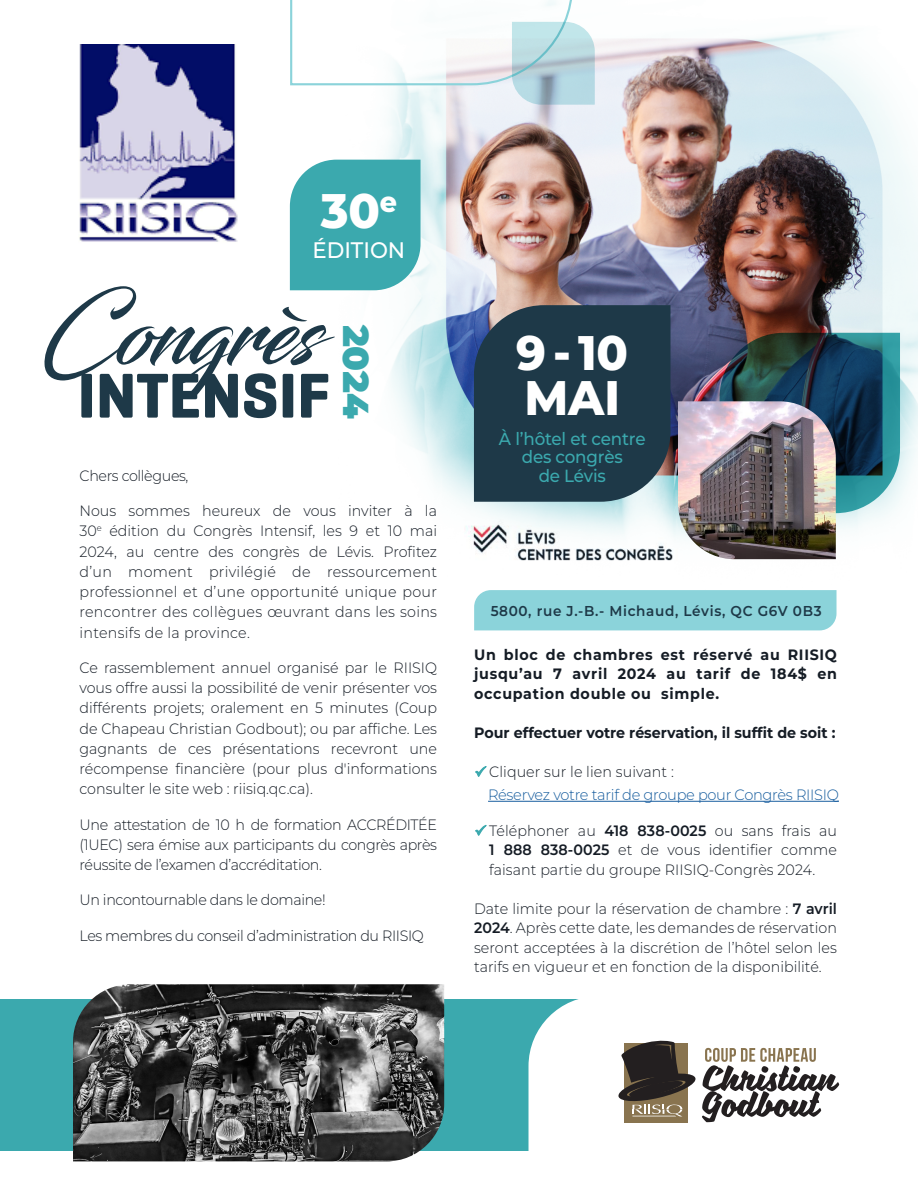
<style>
.page{position:relative;width:918px;height:1188px;background:#fff}
.page>*{position:absolute;margin:0;border:0;box-sizing:border-box;transform-origin:0 0}
.t1{font:700 64.35px "Geogrotesque TRIAL";color:#1e3948}
.t2{font:800 48.45px/44.5px "Montserrat";color:#fff;scale:.95 1}
.t3{font:900 36px "Montserrat";color:#3ba9ae}
.t4{font:500 22.5px "Montserrat";color:#fff;scale:.95 1}
.t5{font:500 17.55px/18.5px "Montserrat";letter-spacing:-.01em;color:#3ba9ae;text-align:center;scale:.95 1}
.t6{font:300 15px/20.2px "Montserrat";color:#151c25;text-align:justify;scale:.95 1}
.t7{font:700 15px/19.6px "Montserrat";letter-spacing:.045em;color:#151c25;text-align:justify;scale:.95 1}
.t8{font:300 15px "Montserrat";letter-spacing:-.025em;color:#151c25;scale:.95 1}
.t9{font:700 15px "Montserrat";color:#151c25;scale:.95 1}
.t10{font:300 15px "Montserrat";letter-spacing:-.02em;color:#175d9e}
.t11{font:600 14.25px "Montserrat";letter-spacing:.05em;color:#1e3948;scale:.95 1}
.s1{font-weight:600}
</style>
<div class="page">
<img style="left:339px;top:31px;width:579px;height:529px">
<div style="left:0;top:999px;width:700px;height:152px;background:#3ba9ae"></div>
<img style="left:79px;top:45px;width:157px;height:115px">
<div style="left:474px;top:305px;width:197px;height:197px;background:#1e3948"></div>
<svg style="left:720px;top:333px;width:180px;height:180px;background:#275463"></svg>
<svg style="left:290px;top:0;width:305px;height:105px"></svg>
<svg style="left:44px;top:160px;width:377px;height:237px"></svg>
<img style="left:465px;top:515px;width:215px;height:46px">
<img style="left:678px;top:401px;width:158px;height:158px">
<div style="left:474px;top:590px;width:363px;height:40px;background:#8bd3da"></div>
<svg style="left:529px;top:999px;width:310px;height:152px"></svg>
<img style="left:73px;top:984px;width:371px;height:177px">
<svg style="left:475px;top:766px;width:12px;height:11px"></svg>
<svg style="left:475px;top:825px;width:12px;height:11px"></svg>
<hr style="left:488px;top:801px;width:351px;height:1px;background:#175d9e">
<p class="t2" style="left:321px;top:186px;width:82px">30<sup>e</sup></p>
<p class="t4" style="left:312px;top:235px;width:99px">ÉDITION</p>
<p class="t1" style="left:78px;top:366px;width:254px">INTENSIF</p>
<p class="t3" style="left:383px;top:325px;width:95px;rotate:90deg">2024</p>
<p class="t8" style="left:79px;top:465px;width:116px">Chers collègues,</p>
<p class="t6" style="left:79px;top:500px;width:378px">Nous sommes heureux de vous inviter à la 30<sup>e</sup> édition du Congrès Intensif, les 9 et 10 mai 2024, au centre des congrès de Lévis. Profitez d’un moment privilégié de ressourcement professionnel et d’une opportunité unique pour rencontrer des collègues œuvrant dans les soins intensifs de la province.</p>
<p class="t6" style="left:79px;top:657px;width:378px">Ce rassemblement annuel organisé par le RIISIQ vous offre aussi la possibilité de venir présenter vos différents projets; oralement en 5 minutes (Coup de Chapeau Christian Godbout); ou par affiche. Les gagnants de ces présentations recevront une récompense financière (pour plus d'informations consulter le site web : riisiq.qc.ca).</p>
<p class="t6" style="left:79px;top:814px;width:378px">Une attestation de 10 h de formation ACCRÉDITÉE (1UEC) sera émise aux participants du congrès après réussite de l’examen d’accréditation.</p>
<p class="t8" style="left:79px;top:890px;width:261px">Un incontournable dans le domaine!</p>
<p class="t8" style="left:79px;top:925px;width:364px">Les membres du conseil d’administration du RIISIQ</p>
<p class="t2" style="left:516px;top:328px;width:119px">9-10<br>MAI</p>
<p class="t5" style="left:499px;top:429px;width:156px">À l’hôtel et centre des congrès<br>de Lévis</p>
<p class="t11" style="left:491px;top:600px;width:350px">5800, rue J.-B.- Michaud, Lévis, QC G6V 0B3</p>
<p class="t7" style="left:474px;top:644px;width:383px">Un bloc de chambres est réservé au RIISIQ jusqu’au 7 avril 2024 au tarif de 184$ en occupation double ou simple.</p>
<p class="t9" style="left:474px;top:722px;width:382px">Pour effectuer votre réservation, il suffit de soit :</p>
<p class="t6" style="left:489px;top:761px;width:196px">Cliquer sur le lien suivant :</p>
<p class="t10" style="left:488px;top:784px;width:352px">Réservez votre tarif de groupe pour Congrès RIISIQ</p>
<p class="t6" style="left:489px;top:820px;width:368px;line-height:19.5px">Téléphoner au <span class="s1">418 838-0025</span> ou sans frais au <span class="s1">1 888 838-0025</span> et de vous identifier comme faisant partie du groupe RIISIQ-Congrès 2024.</p>
<p class="t6" style="left:474px;top:898px;width:383px;line-height:19.5px">Date limite pour la réservation de chambre : <span class="s1">7 avril 2024</span>. Après cette date, les demandes de réservation seront acceptées à la discrétion de l’hôtel selon les tarifs en vigueur et en fonction de la disponibilité.</p>
</div>
